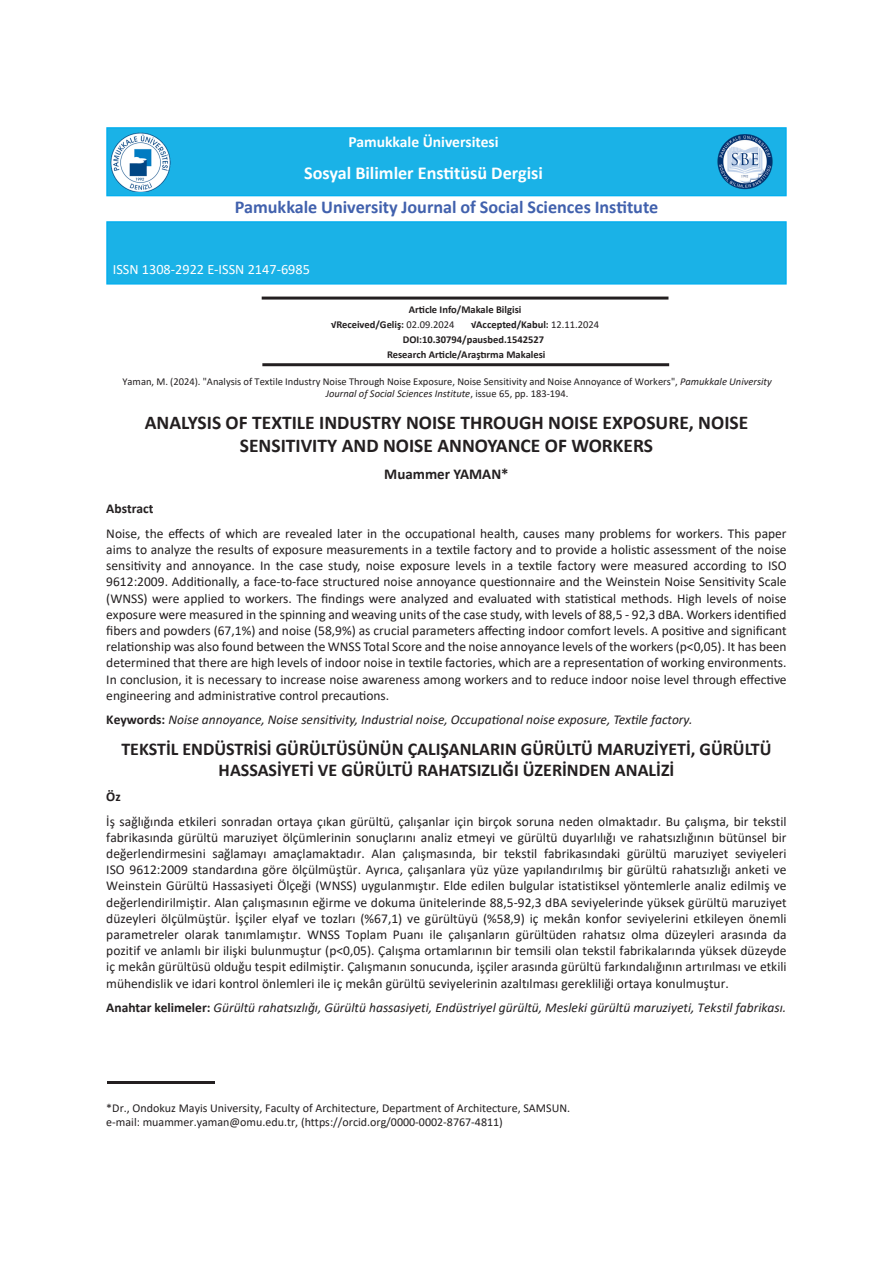
<style>
.page{position:relative;width:893px;height:1263px;background:#fff}
.page>*{position:absolute;margin:0;border:0;box-sizing:border-box;transform-origin:0 0}
.t1{font:700 19.5px/23.4px "Calibri";color:#231f20;text-align:center}
.t2{font:700 18.15px "Calibri";color:#4161ad}
.t3{font:700 18.15px "Calibri";color:#fff}
.t4{font:700 18px/21.6px "Calibri";color:#231f20;text-align:center}
.t5{font:700 15.6px "Calibri";color:#fff}
.t6{font:700 15px "Calibri";color:#231f20}
.t7{font:14.25px "Calibri";color:#fff}
.t8{font:13.5px/16.2px "Calibri";color:#231f20;text-align:justify}
.t9{font:italic 13.5px "Calibri";color:#231f20}
.t10{font:700 13.5px "Calibri";color:#231f20}
.t11{font:12px/13.5px "Calibri";color:#231f20}
.t12{font:10.5px/12px "Calibri";color:#231f20;text-align:center}
.t13{font:700 10.5px/15px "Calibri";color:#231f20}
.s1{font-weight:400}
.s2{font-style:italic}
.s3{font-weight:700;font-style:normal}
</style>
<div class="page">
<hr style="left:107px;top:1081px;width:108px;height:3px;background:#231f20">
<hr style="left:262px;top:297px;width:406px;height:3px;background:#231f20">
<hr style="left:262px;top:363px;width:407px;height:3px;background:#231f20">
<div style="left:106px;top:221px;width:681px;height:64px;background:#1ab2e7;border:1px solid #00aeef"></div>
<div style="left:106px;top:127px;width:681px;height:69px;background:#1ab2e7;border:1px solid #00aeef"></div>
<img style="left:717px;top:134px;width:56px;height:56px">
<img style="left:111px;top:133px;width:59px;height:59px">
<p class="t5" style="left:348px;top:131px;width:152px">Pamukkale Üniversitesi</p>
<h2 class="t3" style="left:304px;top:160px;width:240px">Sosyal Bilimler Enstitüsü Dergisi</h2>
<h2 class="t2" style="left:235px;top:194px;width:425px">Pamukkale University Journal of Social Sciences Institute</h2>
<p class="t7" style="left:113px;top:260px;width:199px">ISSN 1308-2922 E-ISSN 2147-6985</p>
<p class="t13" style="left:331px;top:301px;width:192px;text-indent:78px">Article Info/Makale Bilgisi √Received/Geliş: <span class="s1">02.09.2024</span></p>
<p class="t13" style="left:471px;top:316px;width:129px">√Accepted/Kabul: <span class="s1">12.11.2024</span></p>
<p class="t13" style="left:403px;top:331px;width:143px">DOI:10.30794/pausbed.1542527</p>
<p class="t13" style="left:387px;top:346px;width:160px">Research Article/Araştırma Makalesi</p>
<p class="t12" style="left:122px;top:375px;width:651px">Yaman, M. (2024). "Analysis of Textile Industry Noise Through Noise Exposure, Noise Sensitivity and Noise Annoyance of Workers", <span class="s2">Pamukkale University<br>Journal of Social Sciences Institute</span>, issue 65, pp. 183-194.</p>
<h1 class="t1" style="left:145px;top:410px;width:605px">ANALYSIS OF TEXTILE INDUSTRY NOISE THROUGH NOISE EXPOSURE, NOISE<br>SENSITIVITY AND NOISE ANNOYANCE OF WORKERS</h1>
<p class="t6" style="left:384px;top:464px;width:126px">Muammer YAMAN*</p>
<p class="t10" style="left:106px;top:499px;width:49px">Abstract</p>
<p class="t8" style="left:106px;top:525px;width:682px">Noise, the effects of which are revealed later in the occupational health, causes many problems for workers. This paper aims to analyze the results of exposure measurements in a textile factory and to provide a holistic assessment of the noise sensitivity and annoyance. In the case study, noise exposure levels in a textile factory were measured according to ISO 9612:2009. Additionally, a face-to-face structured noise annoyance questionnaire and the Weinstein Noise Sensitivity Scale (WNSS) were applied to workers. The findings were analyzed and evaluated with statistical methods. High levels of noise exposure were measured in the spinning and weaving units of the case study, with levels of 88,5 - 92,3 dBA. Workers identified fibers and powders (67,1%) and noise (58,9%) as crucial parameters affecting indoor comfort levels. A positive and significant relationship was also found between the WNSS Total Score and the noise annoyance levels of the workers (p&lt;0,05). It has been determined that there are high levels of indoor noise in textile factories, which are a representation of working environments.<br>In conclusion, it is necessary to increase noise awareness among workers and to reduce indoor noise level through effective engineering and administrative control precautions.</p>
<p class="t9" style="left:106px;top:711px;width:588px"><span class="s3">Keywords:</span> Noise annoyance, Noise sensitivity, Industrial noise, Occupational noise exposure, Textile factory.</p>
<h3 class="t4" style="left:121px;top:737px;width:652px">TEKSTİL ENDÜSTRİSİ GÜRÜLTÜSÜNÜN ÇALIŞANLARIN GÜRÜLTÜ MARUZİYETİ, GÜRÜLTÜ<br>HASSASİYETİ VE GÜRÜLTÜ RAHATSIZLIĞI ÜZERİNDEN ANALİZİ</h3>
<p class="t10" style="left:106px;top:787px;width:16px">Öz</p>
<p class="t8" style="left:106px;top:813px;width:682px">İş sağlığında etkileri sonradan ortaya çıkan gürültü, çalışanlar için birçok soruna neden olmaktadır. Bu çalışma, bir tekstil fabrikasında gürültü maruziyet ölçümlerinin sonuçlarını analiz etmeyi ve gürültü duyarlılığı ve rahatsızlığının bütünsel bir değerlendirmesini sağlamayı amaçlamaktadır. Alan çalışmasında, bir tekstil fabrikasındaki gürültü maruziyet seviyeleri ISO 9612:2009 standardına göre ölçülmüştür. Ayrıca, çalışanlara yüz yüze yapılandırılmış bir gürültü rahatsızlığı anketi ve Weinstein Gürültü Hassasiyeti Ölçeği (WNSS) uygulanmıştır. Elde edilen bulgular istatistiksel yöntemlerle analiz edilmiş ve değerlendirilmiştir. Alan çalışmasının eğirme ve dokuma ünitelerinde 88,5-92,3 dBA seviyelerinde yüksek gürültü maruziyet düzeyleri ölçülmüştür. İşçiler elyaf ve tozları (%67,1) ve gürültüyü (%58,9) iç mekân konfor seviyelerini etkileyen önemli parametreler olarak tanımlamıştır. WNSS Toplam Puanı ile çalışanların gürültüden rahatsız olma düzeyleri arasında da pozitif ve anlamlı bir ilişki bulunmuştur (p&lt;0,05). Çalışma ortamlarının bir temsili olan tekstil fabrikalarında yüksek düzeyde iç mekân gürültüsü olduğu tespit edilmiştir. Çalışmanın sonucunda, işçiler arasında gürültü farkındalığının artırılması ve etkili mühendislik ve idari kontrol önlemleri ile iç mekân gürültü seviyelerinin azaltılması gerekliliği ortaya konulmuştur.</p>
<p class="t9" style="left:106px;top:998px;width:681px"><span class="s3">Anahtar kelimeler:</span> Gürültü rahatsızlığı, Gürültü hassasiyeti, Endüstriyel gürültü, Mesleki gürültü maruziyeti, Tekstil fabrikası.</p>
<p class="t11" style="left:106px;top:1101px;width:465px">*Dr., Ondokuz Mayis University, Faculty of Architecture, Department of Architecture, SAMSUN. e-mail: muammer.yaman@omu.edu.tr, (https://orcid.org/0000-0002-8767-4811)</p>
</div>
